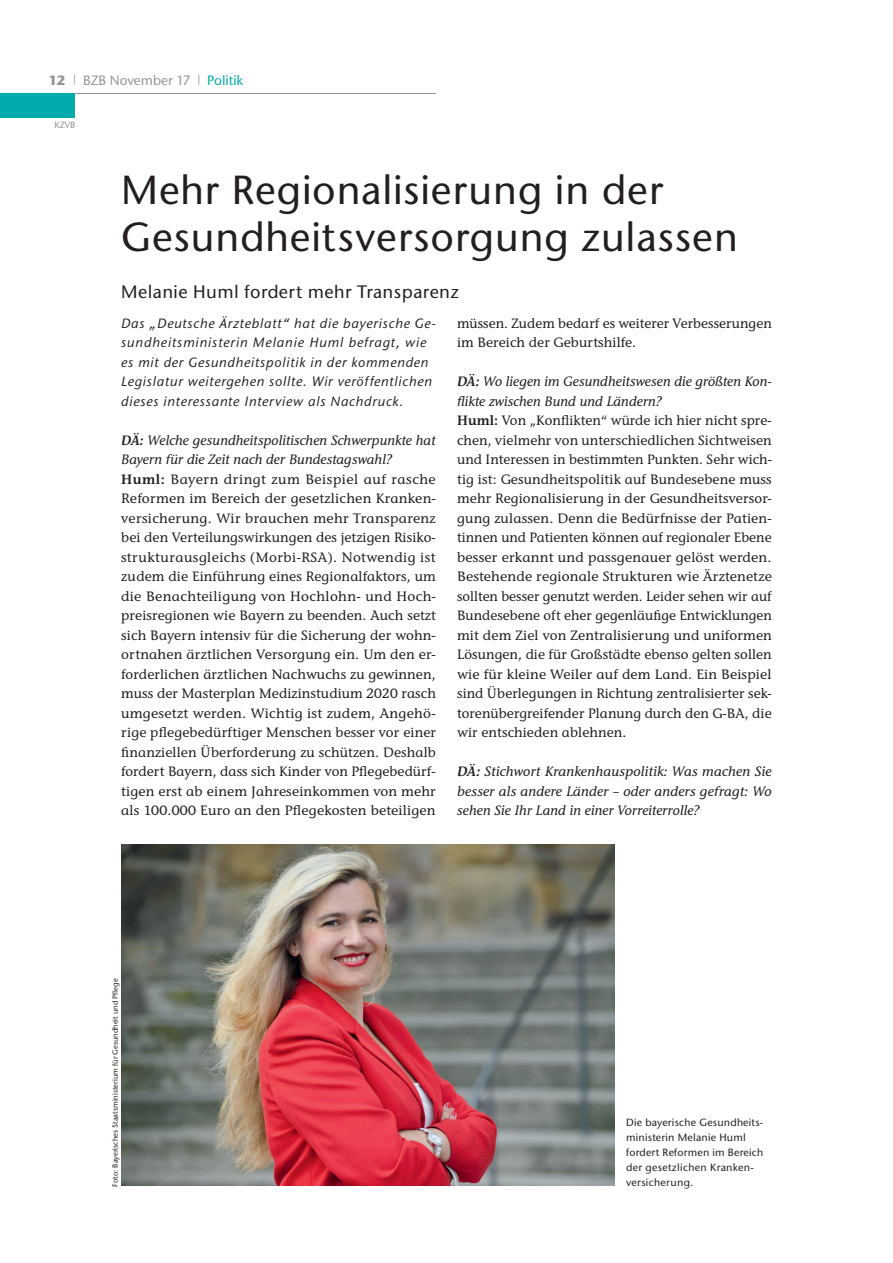
<style>
.page{position:relative;width:893px;height:1263px;background:#fff}
.page>*{position:absolute;margin:0;border:0;box-sizing:border-box;transform-origin:0 0}
.t1{font:500 40.5px/46.5px "Stone Sans ITC Std";letter-spacing:.015em;color:#231f20}
.t2{font:500 18px "Stone Sans ITC Std";letter-spacing:.025em;color:#231f20}
.t3{font:500 13.5px/19.5px "Stone Inf ITC Std";letter-spacing:.01em;color:#231f20}
.t4{font:italic 500 13.5px/19.5px "Stone Sans ITC Std";letter-spacing:.05em;color:#231f20}
.t5{font:italic 500 13.5px/19.5px "Stone Inf ITC Std";letter-spacing:.01em;color:#231f20;text-align:justify}
.t6{font:500 13.5px "Stone Sans ITC Std";color:#939598}
.t7{font:500 13.5px "Stone Sans ITC Std";color:#00abac}
.t8{font:700 13.5px "Stone Sans ITC Std";color:#939598}
.t9{font:500 10.5px/15px "Stone Sans ITC Std";letter-spacing:.02em;color:#231f20}
.t10{font:500 9px "Stone Sans ITC Std";color:#939598}
.t11{font:500 7.5px "Stone Sans ITC Std";color:#231f20}
.s1{font-weight:600;font-style:italic}
.s2{font-style:italic}
.s3{font-weight:600}
</style>
<div class="page">
<img style="left:121px;top:844px;width:493px;height:342px">
<hr style="left:0;top:94px;width:436px;height:1px;background:#939598">
<div style="left:0;top:94px;width:75px;height:24px;background:#00abac"></div>
<p class="t8" style="left:48px;top:75px;width:19px">12</p>
<p class="t7" style="left:198px;top:75px;width:47px"><sup>|</sup> Politik</p>
<p class="t10" style="left:54px;top:121px;width:23px">KZVB</p>
<p class="t6" style="left:74px;top:75px;width:119px"><sup>|</sup> BZB November 17</p>
<h1 class="t1" style="left:121px;top:171px;width:618px">Mehr Regionalisierung in der<br>Gesundheitsversorgung zulassen</h1>
<h2 class="t2" style="left:121px;top:285px;width:339px">Melanie Huml fordert mehr Transparenz</h2>
<p class="t4" style="left:121px;top:315px;width:316px">Das „Deutsche Ärzteblatt“ hat die bayerische Ge&shy;sundheitsministerin Melanie Huml befragt, wie es mit der Gesundheitspolitik in der kommenden Legislatur weitergehen sollte. Wir veröffentlichen dieses interessante Interview als Nachdruck.</p>
<p class="t3" style="left:121px;top:432px;width:316px"><span class="s1">DÄ:</span> <span class="s2">Welche gesundheitspolitischen Schwerpunkte hat Bayern für die Zeit nach der Bundestagswahl?<br></span><span class="s3">Huml:</span> Bayern dringt zum Beispiel auf rasche Reformen im Bereich der gesetzlichen Kranken&shy;versicherung. Wir brauchen mehr Transparenz bei den Verteilungswirkungen des jetzigen Risiko&shy;strukturausgleichs (Morbi-RSA). Notwendig ist zudem die Einführung eines Regionalfaktors, um die Benachteiligung von Hochlohn- und Hoch&shy;preisregionen wie Bayern zu beenden. Auch setzt sich Bayern intensiv für die Sicherung der wohn&shy;ortnahen ärztlichen Versorgung ein. Um den er&shy;forderlichen ärztlichen Nachwuchs zu gewinnen, muss der Masterplan Medizinstudium 2020 rasch umgesetzt werden. Wichtig ist zudem, Angehö&shy;rige pflegebedürftiger Menschen besser vor einer finanziellen Überforderung zu schützen. Deshalb fordert Bayern, dass sich Kinder von Pflegebedürf&shy;tigen erst ab einem Jahreseinkommen von mehr als 100.000 Euro an den Pflegekosten beteiligen</p>
<p class="t3" style="left:457px;top:315px;width:316px">müssen. Zudem bedarf es weiterer Verbesserungen im Bereich der Geburtshilfe.</p>
<p class="t3" style="left:457px;top:373px;width:316px"><span class="s1">DÄ:</span> <span class="s2">Wo liegen im Gesundheitswesen die größten Kon&shy;flikte zwischen Bund und Ländern?<br></span><span class="s3">Huml:</span> Von „Konflikten“ würde ich hier nicht spre&shy;chen, vielmehr von unterschiedlichen Sichtweisen und Interessen in bestimmten Punkten. Sehr wich&shy;tig ist: Gesundheitspolitik auf Bundesebene muss mehr Regionalisierung in der Gesundheitsversor&shy;gung zulassen. Denn die Bedürfnisse der Patien&shy;tinnen und Patienten können auf regionaler Ebene besser erkannt und passgenauer gelöst werden.<br>Bestehende regionale Strukturen wie Ärztenetze sollten besser genutzt werden. Leider sehen wir auf Bundesebene oft eher gegenläufige Entwicklungen mit dem Ziel von Zentralisierung und uniformen Lösungen, die für Großstädte ebenso gelten sollen wie für kleine Weiler auf dem Land. Ein Beispiel sind Überlegungen in Richtung zentralisierter sek&shy;torenübergreifender Planung durch den G-BA, die wir entschieden ablehnen.</p>
<p class="t5" style="left:457px;top:763px;width:316px"><span class="s3">DÄ:</span> Stichwort Krankenhauspolitik: Was machen Sie besser als andere Länder – oder anders gefragt: Wo sehen Sie Ihr Land in einer Vorreiterrolle?</p>
<p class="t11" style="left:112px;top:1186px;width:209px;rotate:-90deg">Foto: Bayerisches Staatsministerium für Gesundheit und Pflege</p>
<p class="t9" style="left:626px;top:1116px;width:139px">Die bayerische Gesundheits&shy;ministerin Melanie Huml fordert Reformen im Bereich der gesetzlichen Kranken-</p>
<p class="t9" style="left:626px;top:1176px;width:69px">versicherung.</p>
</div>
